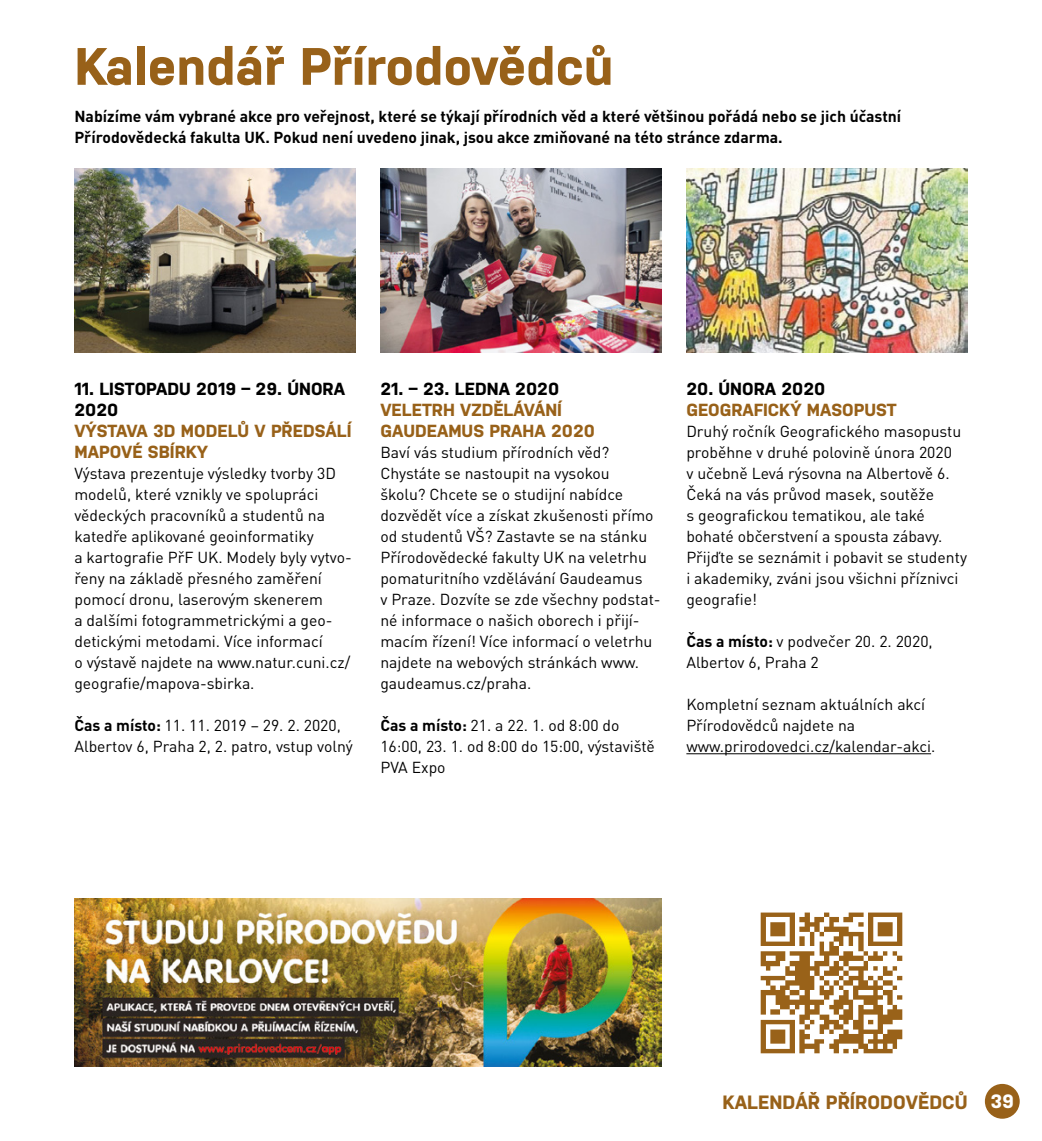
<style>
.page{position:relative;width:1042px;height:1141px;background:#fff}
.page>*{position:absolute;margin:0;border:0;box-sizing:border-box;transform-origin:0 0}
.t1{font:700 52.5px "Nudista";letter-spacing:-.005em;color:#986119}
.t2{font:700 19.25px "Nudista";color:#986119}
.t3{font:700 17.5px/21px "Nudista";color:#986119}
.t4{font:700 17.5px/21px "Nudista";color:#000}
.t5{font:15.75px/21px "DIN Pro";color:#000}
.t6{font:700 15.75px/21px "DIN Pro";color:#000}
.s1{font-weight:700}
.s2{color:#fff}
</style>
<div class="page">
<hr style="left:686px;top:753px;width:245px;height:1px;background:#000">
<img style="left:74px;top:169px;width:282px;height:184px">
<img style="left:380px;top:169px;width:281px;height:184px">
<img style="left:686px;top:169px;width:281px;height:184px">
<img style="left:74px;top:899px;width:587px;height:168px">
<img style="left:760px;top:912px;width:143px;height:142px">
<div style="left:985px;top:1084px;width:34px;height:35px;background:#986119;border-radius:50%"></div>
<h1 class="t1" style="left:74px;top:28px;width:541px">KALENDÁŘ PŘÍRODOVĚDCŮ</h1>
<p class="t6" style="left:74px;top:103px;width:828px">Nabízíme vám vybrané akce pro veřejnost, které se týkají přírodních věd a které většinou pořádá nebo se jich účastní<br>Přírodovědecká fakulta UK. Pokud není uvedeno jinak, jsou akce zmiňované na této stránce zdarma.</p>
<p class="t4" style="left:74px;top:376px;width:272px">11. LISTOPADU 2019 – 29. ÚNORA<br>2020</p>
<p class="t3" style="left:74px;top:418px;width:279px">VÝSTAVA 3D MODELŮ V PŘEDSÁLÍ<br>MAPOVÉ SBÍRKY</p>
<p class="t5" style="left:74px;top:461px;width:279px">Výstava prezentuje výsledky tvorby 3D modelů, které vznikly ve spolupráci vědeckých pracovníků a studentů na katedře aplikované geoinformatiky<br>a kartografie PřF UK. Modely byly vytvo&shy;řeny na základě přesného zaměření pomocí dronu, laserovým skenerem<br>a dalšími fotogrammetrickými a geo&shy;detickými metodami. Více informací<br>o výstavě najdete na www.natur.cuni.cz/ geografie/mapova-sbirka.</p>
<p class="t5" style="left:74px;top:713px;width:280px"><span class="s1">Čas a místo:</span> 11. 11. 2019 – 29. 2. 2020,<br>Albertov 6, Praha 2, 2. patro, vstup volný</p>
<p class="t4" style="left:380px;top:376px;width:180px">21. – 23. LEDNA 2020</p>
<p class="t3" style="left:380px;top:397px;width:216px">VELETRH VZDĚLÁVÁNÍ<br>GAUDEAMUS PRAHA 2020</p>
<p class="t5" style="left:380px;top:440px;width:282px">Baví vás studium přírodních věd?<br>Chystáte se nastoupit na vysokou<br>školu? Chcete se o studijní nabídce dozvědět více a získat zkušenosti přímo od studentů VŠ? Zastavte se na stánku Přírodovědecké fakulty UK na veletrhu pomaturitního vzdělávání Gaudeamus<br>v Praze. Dozvíte se zde všechny podstat&shy;né informace o našich oborech i přijí&shy;macím řízení! Více informací o veletrhu najdete na webových stránkách www. gaudeamus.cz/praha.</p>
<p class="t5" style="left:380px;top:713px;width:276px"><span class="s1">Čas a místo:</span> 21. a 22. 1. od 8:00 do<br>16:00, 23. 1. od 8:00 do 15:00, výstaviště<br>PVA Expo</p>
<p class="t4" style="left:686px;top:376px;width:141px">20. ÚNORA 2020</p>
<p class="t3" style="left:686px;top:397px;width:212px">GEOGRAFICKÝ MASOPUST</p>
<p class="t5" style="left:686px;top:419px;width:282px">Druhý ročník Geografického masopustu proběhne v druhé polovině února 2020<br>v učebně Levá rýsovna na Albertově 6.<br>Čeká na vás průvod masek, soutěže<br>s geografickou tematikou, ale také bohaté občerstvení a spousta zábavy.<br>Přijďte se seznámit i pobavit se studenty i akademiky, zváni jsou všichni příznivci geografie!</p>
<p class="t5" style="left:686px;top:629px;width:248px"><span class="s1">Čas a místo:</span> v podvečer 20. 2. 2020,<br>Albertov 6, Praha 2</p>
<p class="t5" style="left:686px;top:692px;width:250px">Kompletní seznam aktuálních akcí<br>Přírodovědců najdete na www.prirodovedci.cz/kalendar-akci.</p>
<p class="t2" style="left:722px;top:1088px;width:293px">KALENDÁŘ PŘÍRODOVĚDCŮ <span class="s2">39</span></p>
</div>
